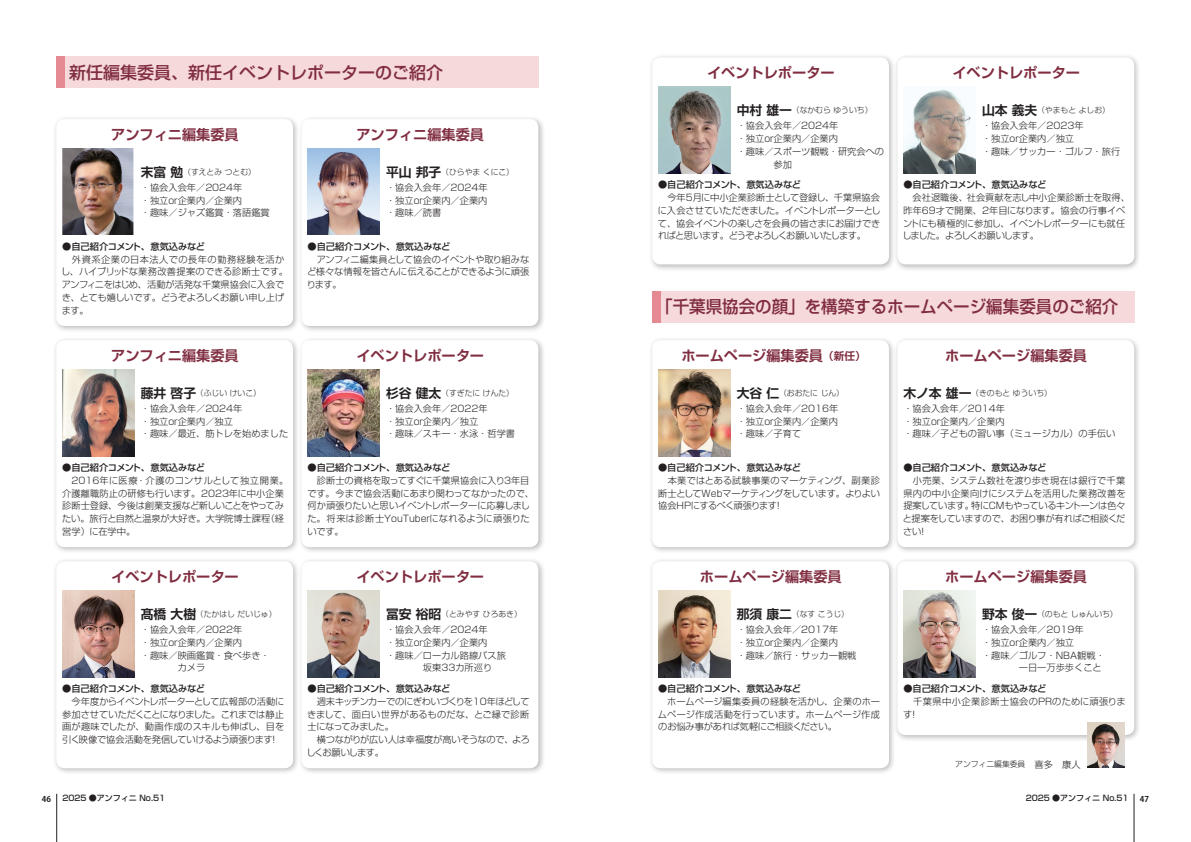
<style>
.page{position:relative;width:1191px;height:842px;background:#fff}
.page>*{position:absolute;margin:0;border:0;box-sizing:border-box;transform-origin:0 0}
.t1{font:500 17px "Shin Go Pro";color:#802d40}
.t2{font:700 14.2px "Shin Go Pro De";color:#802d40}
.t3{font:300 9.2px/12.8px "Shin Go Pro";color:#231f20}
.t4{font:500 9.2px "Shin Go Pro";letter-spacing:-.005em;color:#231f20}
.t5{font:300 9.2px/12.8px "Shin Go Pro";letter-spacing:-.02em;color:#231f20}
.t6{font:300 9.2px/12.8px "Shin Go Pro";letter-spacing:.05em;color:#231f20}
.t7{font:500 8px "Shin Go Pro";color:#231f20}
.t8{font:700 8px "Koz Go Pro";color:#231f20}
.t9{font:300 7.8px "Shin Go Pro";color:#231f20}
.s1{font-family:"Shin Go Pro De";font-weight:700;font-size:12.8px}
.s2{font-size:10.6px}
.s3{font-size:9.2px}
</style>
<div class="page">
<hr style="left:56px;top:794px;width:1px;height:48px;background:#231f20">
<hr style="left:1133px;top:794px;width:1px;height:48px;background:#231f20">
<div style="left:57px;top:57px;width:482px;height:31px;background:#f6d9da"></div>
<div style="left:57px;top:57px;width:8px;height:31px;background:#e58993"></div>
<div style="left:52px;top:115px;width:248px;height:218px;background:#231f20;opacity:.3"></div>
<div style="left:56px;top:119px;width:237px;height:207px;background:#fff;border-radius:9px"></div>
<div style="left:52px;top:557px;width:248px;height:218px;background:#231f20;opacity:.3"></div>
<div style="left:56px;top:561px;width:237px;height:207px;background:#fff;border-radius:9px"></div>
<div style="left:52px;top:336px;width:248px;height:218px;background:#231f20;opacity:.3"></div>
<div style="left:56px;top:340px;width:237px;height:207px;background:#fff;border-radius:9px"></div>
<div style="left:298px;top:115px;width:247px;height:218px;background:#231f20;opacity:.3"></div>
<div style="left:301px;top:119px;width:237px;height:207px;background:#fff;border-radius:9px"></div>
<div style="left:298px;top:557px;width:247px;height:218px;background:#231f20;opacity:.3"></div>
<div style="left:301px;top:561px;width:237px;height:207px;background:#fff;border-radius:9px"></div>
<div style="left:298px;top:336px;width:247px;height:218px;background:#231f20;opacity:.3"></div>
<div style="left:301px;top:340px;width:237px;height:207px;background:#fff;border-radius:9px"></div>
<img style="left:62px;top:148px;width:72px;height:87px">
<img style="left:62px;top:590px;width:72px;height:87px">
<img style="left:62px;top:369px;width:72px;height:87px">
<img style="left:307px;top:148px;width:72px;height:87px">
<img style="left:307px;top:590px;width:72px;height:87px">
<img style="left:307px;top:369px;width:72px;height:87px">
<div style="left:648px;top:54px;width:248px;height:217px;background:#231f20;opacity:.3"></div>
<div style="left:652px;top:57px;width:237px;height:207px;background:#fff;border-radius:9px"></div>
<div style="left:648px;top:557px;width:248px;height:218px;background:#231f20;opacity:.3"></div>
<div style="left:652px;top:561px;width:237px;height:207px;background:#fff;border-radius:9px"></div>
<div style="left:648px;top:336px;width:248px;height:218px;background:#231f20;opacity:.3"></div>
<div style="left:652px;top:340px;width:237px;height:207px;background:#fff;border-radius:9px"></div>
<div style="left:893px;top:54px;width:248px;height:217px;background:#231f20;opacity:.3"></div>
<div style="left:897px;top:57px;width:237px;height:207px;background:#fff;border-radius:9px"></div>
<div style="left:893px;top:557px;width:248px;height:185px;background:#231f20;opacity:.3"></div>
<div style="left:897px;top:561px;width:237px;height:174px;background:#fff;border-radius:9px"></div>
<div style="left:893px;top:336px;width:248px;height:218px;background:#231f20;opacity:.3"></div>
<div style="left:897px;top:340px;width:237px;height:207px;background:#fff;border-radius:9px"></div>
<img style="left:658px;top:86px;width:72px;height:87px">
<img style="left:658px;top:590px;width:72px;height:87px">
<img style="left:658px;top:369px;width:72px;height:87px">
<img style="left:903px;top:89px;width:72px;height:84px">
<img style="left:903px;top:590px;width:72px;height:87px">
<img style="left:1087px;top:723px;width:37px;height:45px">
<div style="left:652px;top:291px;width:482px;height:31px;background:#f6d9da"></div>
<div style="left:652px;top:291px;width:8px;height:31px;background:#e58993"></div>
<h1 class="t1" style="left:69px;top:58px;width:376px">新任編集委員、新任イベントレポーターのご紹介</h1>
<h2 class="t2" style="left:111px;top:123px;width:129px">アンフィニ編集委員</h2>
<p class="t9" style="left:141px;top:166px;width:117px"><span class="s1">末富 勉</span> (すえとみ つとむ）</p>
<p class="t3" style="left:141px;top:180px;width:130px">・協会入会年／2024年<br>・独立or企業内／企業内<br>・趣味／ジャズ鑑賞・落語鑑賞</p>
<p class="t4" style="left:62px;top:239px;width:144px">●自己紹介コメント、意気込みなど</p>
<p class="t3" style="left:61px;top:252px;width:228px">　外資系企業の日本法人での長年の勤務経験を活かし、ハイブリッドな業務改善提案のできる診断士です。アンフィニをはじめ、活動が活発な千葉県協会に入会でき、とても嬉しいです。どうぞよろしくお願い申し上げます。</p>
<h2 class="t2" style="left:111px;top:344px;width:129px">アンフィニ編集委員</h2>
<p class="t9" style="left:141px;top:387px;width:122px"><span class="s1">藤井 啓子</span> (ふじい けいこ）</p>
<p class="t3" style="left:141px;top:401px;width:149px">・協会入会年／2024年<br>・独立or企業内／独立<br>・趣味／最近、筋トレを始めました</p>
<p class="t4" style="left:62px;top:460px;width:144px">●自己紹介コメント、意気込みなど</p>
<p class="t3" style="left:62px;top:473px;width:228px">　2016年に医療・介護のコンサルとして独立開業。介護離職防止の研修も行います。2023年に中小企業診断士登録、今後は創業支援など新しいことをやってみたい。旅行と自然と温泉が大好き。大学院博士課程（経営学）に在学中。</p>
<h2 class="t2" style="left:111px;top:565px;width:129px">イベントレポーター</h2>
<p class="t9" style="left:141px;top:608px;width:137px"><span class="s1">髙橋 大樹</span> (たかはし だいじゅ）</p>
<p class="t3" style="left:141px;top:622px;width:130px">・協会入会年／2022年<br>・独立or企業内／企業内<br>・趣味／映画鑑賞・食べ歩き・</p>
<p class="t4" style="left:62px;top:681px;width:144px">●自己紹介コメント、意気込みなど</p>
<p class="t3" style="left:62px;top:694px;width:224px;text-align:justify">　今年度からイベントレポーターとして広報部の活動に参加させていただくことになりました。これまでは静止画が趣味でしたが、動画作成のスキルも伸ばし、目を引く映像で協会活動を発信していけるよう頑張ります！</p>
<h2 class="t2" style="left:356px;top:123px;width:129px">アンフィニ編集委員</h2>
<p class="t9" style="left:386px;top:166px;width:129px"><span class="s1">平山 邦子</span> (ひらやま くにこ）</p>
<p class="t3" style="left:386px;top:180px;width:103px;text-align:justify">・協会入会年／2024年・独立or企業内／企業内・趣味／読書</p>
<p class="t4" style="left:307px;top:239px;width:144px">●自己紹介コメント、意気込みなど</p>
<p class="t3" style="left:307px;top:252px;width:224px;text-align:justify">　アンフィニ編集員として協会のイベントや取り組みなど様々な情報を皆さんに伝えることができるように頑張ります。</p>
<h2 class="t2" style="left:356px;top:344px;width:129px">イベントレポーター</h2>
<p class="t9" style="left:386px;top:387px;width:129px"><span class="s1">杉谷 健太</span> (すぎたに けんた）</p>
<p class="t3" style="left:386px;top:401px;width:130px">・協会入会年／2022年<br>・独立or企業内／独立<br>・趣味／スキー・水泳・哲学書</p>
<p class="t4" style="left:307px;top:460px;width:144px">●自己紹介コメント、意気込みなど</p>
<p class="t3" style="left:307px;top:473px;width:228px">　診断士の資格を取ってすぐに千葉県協会に入り3年目です。今まで協会活動にあまり関わってなかったので、何か頑張りたいと思いイベントレポーターに応募しました。将来は診断士YouTuberになれるように頑張りたいです。</p>
<h2 class="t2" style="left:356px;top:565px;width:129px">イベントレポーター</h2>
<p class="t9" style="left:386px;top:608px;width:137px"><span class="s1">冨安 裕昭</span> (とみやす ひろあき）</p>
<p class="t3" style="left:386px;top:622px;width:121px">・協会入会年／2024年<br>・独立or企業内／企業内<br>・趣味／ローカル路線バス旅　　　　坂東33カ所巡り</p>
<p class="t4" style="left:307px;top:681px;width:144px">●自己紹介コメント、意気込みなど</p>
<p class="t5" style="left:306px;top:694px;width:225px">　週末キッチンカーでのにぎわいづくりを10年ほどしてきまして、面白い世界があるものだな、とご縁で診断士になってみました。<br>　横つながりが広い人は幸福度が高いそうなので、よろしくお願いします。</p>
<h2 class="t2" style="left:707px;top:61px;width:129px">イベントレポーター</h2>
<p class="t9" style="left:736px;top:104px;width:137px"><span class="s1">中村 雄一</span> (なかむら ゆういち）</p>
<p class="t3" style="left:736px;top:118px;width:103px">・協会入会年／2024年</p>
<p class="t3" style="left:736px;top:131px;width:103px">・独立or企業内／企業内</p>
<p class="t3" style="left:736px;top:144px;width:149px">・趣味／スポーツ観戦・研究会への</p>
<p class="t3" style="left:773px;top:156px;width:20px">参加</p>
<p class="t4" style="left:658px;top:177px;width:144px">●自己紹介コメント、意気込みなど</p>
<p class="t3" style="left:658px;top:190px;width:224px;text-align:justify">　今年5月に中小企業診断士として登録し、千葉県協会に入会させていただきました。イベントレポーターとして、協会イベントの楽しさを会員の皆さまにお届けできればと思います。どうぞよろしくお願いいたします。</p>
<h2 class="t2" style="left:952px;top:61px;width:129px">イベントレポーター</h2>
<p class="t9" style="left:982px;top:104px;width:129px"><span class="s1">山本 義夫</span> (やまもと よしお）</p>
<p class="t3" style="left:982px;top:118px;width:140px">・協会入会年／2023年<br>・独立or企業内／独立<br>・趣味／サッカー・ゴルフ・旅行</p>
<p class="t4" style="left:903px;top:177px;width:144px">●自己紹介コメント、意気込みなど</p>
<p class="t3" style="left:902px;top:190px;width:229px">　会社退職後、社会貢献を志し中小企業診断士を取得、昨年69才で開業、2年目になります。協会の行事イベントにも積極的に参加し、イベントレポーターにも就任しました。よろしくお願いします。</p>
<h1 class="t1" style="left:656px;top:293px;width:463px">「千葉県協会の顔」を構築するホームページ編集委員のご紹介</h1>
<h2 class="t2" style="left:681px;top:344px;width:186px">ホームページ編集委員<span class="s2">（新任）</span></h2>
<p class="t9" style="left:736px;top:387px;width:109px"><span class="s1">大谷 仁</span> (おおたに じん）</p>
<p class="t3" style="left:736px;top:401px;width:103px;text-align:justify">・協会入会年／2016年・独立or企業内／企業内・趣味／子育て</p>
<p class="t4" style="left:658px;top:460px;width:144px">●自己紹介コメント、意気込みなど</p>
<p class="t3" style="left:658px;top:473px;width:223px;text-align:justify">　本業ではとある試験事業のマーケティング、副業診断士としてWebマーケティングをしています。よりよい協会HPにするべく頑張ります！</p>
<h2 class="t2" style="left:700px;top:565px;width:143px">ホームページ編集委員</h2>
<p class="t9" style="left:736px;top:608px;width:114px"><span class="s1">那須 康二</span> (なす こうじ）</p>
<p class="t3" style="left:736px;top:622px;width:121px">・協会入会年／2017年<br>・独立or企業内／企業内<br>・趣味／旅行・サッカー観戦</p>
<p class="t4" style="left:658px;top:681px;width:144px">●自己紹介コメント、意気込みなど</p>
<p class="t3" style="left:658px;top:694px;width:224px;text-align:justify">　ホームページ編集委員の経験を活かし、企業のホームページ作成活動を行っています。ホームページ作成のお悩み事があれば気軽にご相談ください。</p>
<h2 class="t2" style="left:945px;top:344px;width:143px">ホームページ編集委員</h2>
<p class="t9" style="left:903px;top:387px;width:150px"><span class="s1">木ノ本 雄一</span> (きのもと ゆういち）</p>
<p class="t3" style="left:903px;top:401px;width:213px">・協会入会年／2014年<br>・独立or企業内／企業内<br>・趣味／子どもの習い事（ミュージカル）の手伝い</p>
<p class="t4" style="left:903px;top:460px;width:144px">●自己紹介コメント、意気込みなど</p>
<p class="t3" style="left:903px;top:473px;width:224px;text-align:justify">　小売業、システム数社を渡り歩き現在は銀行で千葉県内の中小企業向けにシステムを活用した業務改善を提案しています。特にCMもやっているキントーンは色々と提案をしていますので、お困り事が有ればご相談ください！</p>
<h2 class="t2" style="left:945px;top:565px;width:143px">ホームページ編集委員</h2>
<p class="t9" style="left:982px;top:608px;width:137px"><span class="s1">野本 俊一</span> (のもと しゅんいち）</p>
<p class="t3" style="left:982px;top:622px;width:124px">・協会入会年／2019年<br>・独立or企業内／独立<br>・趣味／ゴルフ・NBA観戦・　　　　一日一万歩歩くこと</p>
<p class="t4" style="left:903px;top:681px;width:144px">●自己紹介コメント、意気込みなど</p>
<p class="t6" style="left:903px;top:694px;width:224px">　千葉県中小企業診断士協会のPRのために頑張ります！</p>
<p class="t9" style="left:955px;top:758px;width:127px">アンフィニ編集委員<span class="s3">　喜多　康人</span></p>
<p class="t8" style="left:42px;top:793px;width:11px">46</p>
<p class="t7" style="left:62px;top:791px;width:104px">2025 ●アンフィニ No.51</p>
<p class="t7" style="left:1025px;top:791px;width:104px">2025 ●アンフィニ No.51</p>
<p class="t8" style="left:1140px;top:793px;width:11px">47</p>
</div>
